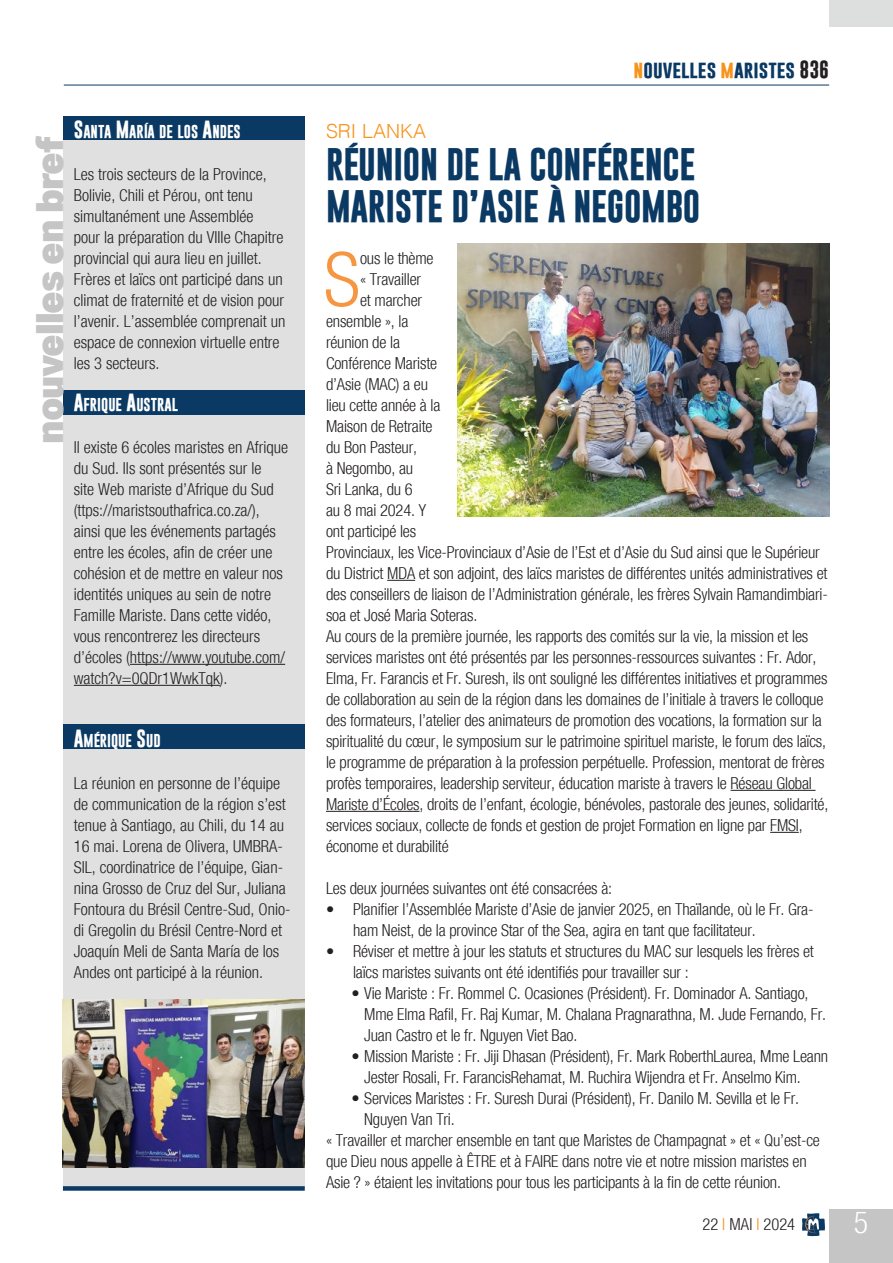
<style>
.page{position:relative;width:893px;height:1263px;background:#fff}
.page>*{position:absolute;margin:0;border:0;box-sizing:border-box;transform-origin:0 0}
.Testo_normal{font:300 condensed 75.3px "Helvetica Neue";color:#f79641}
.Titolo{font:900 37.5px "Aktiv Grotesk";letter-spacing:-.03em;color:#c4c5c4}
.Titolo-2{font:700 33px "Gobold";letter-spacing:-.01em;color:#0a3963}
.t1{font:300 condensed 30px "Helvetica Neue";color:#fff}
.Titolo-3{font:300 19.5px "Helvetica";color:#f7931d}
.t2{font:700 18px "Gobold";color:#0a3963}
.Testo_normal-2{font:300 condensed 16.5px/21px "Helvetica Neue";letter-spacing:-.01em;color:#231f20}
.Testo_sinEspacio{font:700 13.5px "Gobold";color:#fff}
.s1{font-size:18px}
.s2{color:#f7931d}
.s3{color:#231f20}
</style>
<div class="page">
<div style="left:829px;top:1209px;width:64px;height:54px;background:#c4c5c4"></div>
<hr style="left:64px;top:85px;width:765px;height:1px;background:#0a3963">
<svg style="left:802px;top:1213px;width:23px;height:23px"></svg>
<div style="left:829px;top:0;width:64px;height:27px;background:#dddede"></div>
<div style="left:63px;top:117px;width:242px;height:1073px;background:#dfe0df"></div>
<div style="left:63px;top:390px;width:242px;height:24px;background:#0a3963"></div>
<div style="left:63px;top:724px;width:242px;height:25px;background:#0a3963"></div>
<div style="left:63px;top:116px;width:242px;height:23px;background:#0a3963"></div>
<hr style="left:130px;top:664px;width:155px;height:1px;background:#231f20">
<hr style="left:74px;top:685px;width:146px;height:1px;background:#231f20">
<div style="left:63px;top:1186px;width:242px;height:5px;background:#0a3963"></div>
<svg style="left:387px;top:580px;width:28px;height:1px"></svg>
<hr style="left:730px;top:790px;width:85px;height:1px;background:#231f20">
<hr style="left:326px;top:811px;width:94px;height:1px;background:#231f20">
<svg style="left:770px;top:832px;width:29px;height:1px"></svg>
<img style="left:457px;top:243px;width:372px;height:273px">
<img style="left:63px;top:999px;width:242px;height:168px">
<p class="Titolo" style="left:25px;top:444px;width:309px;rotate:-90deg">nouvelles en bref</p>
<p class="Testo_sinEspacio" style="left:74px;top:123px;width:167px"><span class="s1">S</span>ANTA <span class="s1">M</span>ARÍA DE LOS <span class="s1">A</span>NDES</p>
<p class="Testo_normal-2" style="left:74px;top:164px;width:213px">Les trois secteurs de la Province, Bolivie, Chili et Pérou, ont tenu simultanément une Assemblée<br>pour la préparation du VIIIe Chapitre provincial qui aura lieu en juillet.<br>Frères et laïcs ont participé dans un climat de fraternité et de vision pour l’avenir. L’assemblée comprenait un espace de connexion virtuelle entre les 3 secteurs.</p>
<p class="Testo_sinEspacio" style="left:74px;top:396px;width:106px"><span class="s1">A</span>FRIQUE <span class="s1">A</span>USTRAL</p>
<p class="Testo_normal-2" style="left:74px;top:437px;width:216px">Il existe 6 écoles maristes en Afrique du Sud. Ils sont présentés sur le<br>site Web mariste d’Afrique du Sud (ttps://maristsouthafrica.co.za/), ainsi que les événements partagés entre les écoles, afin de créer une cohésion et de mettre en valeur nos identités uniques au sein de notre Famille Mariste. Dans cette vidéo, vous rencontrerez les directeurs d’écoles (https://www.youtube.com/ watch?v=0QDr1WwkTqk).</p>
<p class="Testo_sinEspacio" style="left:74px;top:732px;width:88px"><span class="s1">A</span>MÉRIQUE <span class="s1">S</span>UD</p>
<p class="Testo_normal-2" style="left:74px;top:773px;width:218px">La réunion en personne de l’équipe de communication de la région s’est tenue à Santiago, au Chili, du 14 au 16 mai. Lorena de Olivera, UMBRA-SIL, coordinatrice de l’équipe, Gian&shy;nina Grosso de Cruz del Sur, Juliana Fontoura du Brésil Centre-Sud, Onio&shy;di Gregolin du Brésil Centre-Nord et Joaquín Meli de Santa María de los Andes ont participé à la réunion.</p>
<p class="t2" style="left:634px;top:57px;width:197px"><span class="s2">n</span>ouvelles <span class="s2">m</span>aristes <span class="s3">836</span></p>
<p class="Titolo-3" style="left:326px;top:114px;width:102px">SRI LANKA</p>
<p class="Titolo-2" style="left:326px;top:143px;width:371px">RÉUNION DE LA CONFÉRENCE</p>
<p class="Titolo-2" style="left:326px;top:185px;width:376px">MARISTE D’ASIE À NEGOMBO</p>
<p class="Testo_normal" style="left:324px;top:236px;width:38px">S</p>
<p class="Testo_normal-2" style="left:360px;top:248px;width:75px">ous le thème</p>
<p class="Testo_normal-2" style="left:360px;top:269px;width:63px">« Travailler</p>
<p class="Testo_normal-2" style="left:360px;top:290px;width:64px">et marcher</p>
<p class="Testo_normal-2" style="left:326px;top:311px;width:84px">ensemble », la</p>
<p class="Testo_normal-2" style="left:326px;top:332px;width:76px">réunion de la</p>
<p class="Testo_normal-2" style="left:326px;top:353px;width:113px">Conférence Mariste</p>
<p class="Testo_normal-2" style="left:326px;top:374px;width:104px">d’Asie (MAC) a eu</p>
<p class="Testo_normal-2" style="left:326px;top:395px;width:116px">lieu cette année à la</p>
<p class="Testo_normal-2" style="left:326px;top:416px;width:108px">Maison de Retraite</p>
<p class="Testo_normal-2" style="left:326px;top:437px;width:93px">du Bon Pasteur,</p>
<p class="Testo_normal-2" style="left:326px;top:458px;width:89px">à Negombo, au</p>
<p class="Testo_normal-2" style="left:326px;top:479px;width:88px">Sri Lanka, du 6</p>
<p class="Testo_normal-2" style="left:326px;top:500px;width:101px">au 8 mai 2024. Y</p>
<p class="Testo_normal-2" style="left:326px;top:521px;width:92px">ont participé les</p>
<p class="Testo_normal-2" style="left:326px;top:542px;width:495px">Provinciaux, les Vice-Provinciaux d’Asie de l’Est et d’Asie du Sud ainsi que le Supérieur</p>
<p class="Testo_normal-2" style="left:326px;top:563px;width:503px">du District MDA et son adjoint, des laïcs maristes de différentes unités administratives et</p>
<p class="Testo_normal-2" style="left:326px;top:584px;width:503px">des conseillers de liaison de l’Administration générale, les frères Sylvain Ramandimbiari-</p>
<p class="Testo_normal-2" style="left:326px;top:605px;width:153px">soa et José Maria Soteras.</p>
<p class="Testo_normal-2" style="left:326px;top:626px;width:504px">Au cours de la première journée, les rapports des comités sur la vie, la mission et les services maristes ont été présentés par les personnes-ressources suivantes : Fr. Ador, Elma, Fr. Farancis et Fr. Suresh, ils ont souligné les différentes initiatives et programmes de collaboration au sein de la région dans les domaines de l’initiale à travers le colloque des formateurs, l’atelier des animateurs de promotion des vocations, la formation sur la spiritualité du cœur, le symposium sur le patrimoine spirituel mariste, le forum des laïcs, le programme de préparation à la profession perpétuelle. Profession, mentorat de frères profès temporaires, leadership serviteur, éducation mariste à travers le Réseau Global Mariste d’Écoles, droits de l’enfant, écologie, bénévoles, pastorale des jeunes, solidarité, services sociaux, collecte de fonds et gestion de projet Formation en ligne par FMSI, économe et durabilité</p>
<p class="Testo_normal-2" style="left:326px;top:878px;width:288px">Les deux journées suivantes ont été consacrées à:</p>
<p class="Testo_normal-2" style="left:353px;top:899px;width:462px;text-indent:-27px">• Planifier l’Assemblée Mariste d’Asie de janvier 2025, en Thaïlande, où le Fr. Gra&shy;ham Neist, de la province Star of the Sea, agira en tant que facilitateur.</p>
<p class="Testo_normal-2" style="left:353px;top:941px;width:462px;text-indent:-27px">• Réviser et mettre à jour les statuts et structures du MAC sur lesquels les frères et laïcs maristes suivants ont été identifiés pour travailler sur :</p>
<p class="Testo_normal-2" style="left:364px;top:983px;width:463px;text-indent:-13px">• Vie Mariste : Fr. Rommel C. Ocasiones (Président). Fr. Dominador A. Santiago,<br>Mme Elma Rafil, Fr. Raj Kumar, M. Chalana Pragnarathna, M. Jude Fernando, Fr.<br>Juan Castro et le fr. Nguyen Viet Bao.</p>
<p class="Testo_normal-2" style="left:364px;top:1046px;width:465px;text-indent:-13px">• Mission Mariste : Fr. Jiji Dhasan (Président), Fr. Mark RoberthLaurea, Mme Leann<br>Jester Rosali, Fr. FarancisRehamat, M. Ruchira Wijendra et Fr. Anselmo Kim.</p>
<p class="Testo_normal-2" style="left:364px;top:1088px;width:436px;text-indent:-13px">• Services Maristes : Fr. Suresh Durai (Président), Fr. Danilo M. Sevilla et le Fr.<br>Nguyen Van Tri.</p>
<p class="Testo_normal-2" style="left:326px;top:1130px;width:495px">« Travailler et marcher ensemble en tant que Maristes de Champagnat » et « Qu’est-ce que Dieu nous appelle à ÊTRE et à FAIRE dans notre vie et notre mission maristes en<br>Asie ? » étaient les invitations pour tous les participants à la fin de cette réunion.</p>
<p class="Testo_normal-2" style="left:702px;top:1214px;width:94px">22 <span class="s2">I</span> MAI <span class="s2">I</span> 2024</p>
<h3 class="t1" style="left:854px;top:1205px;width:16px">5</h3>
</div>
